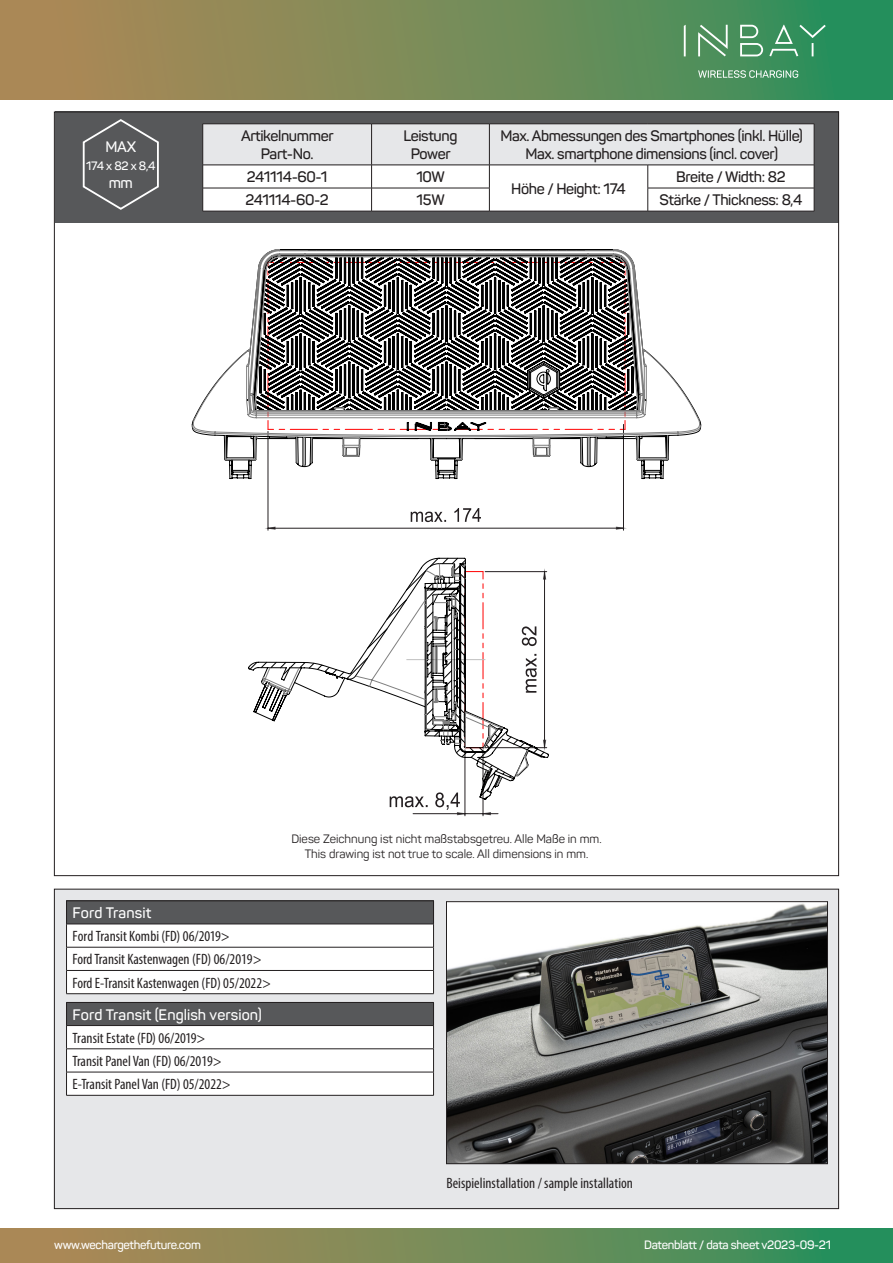
<style>
.page{position:relative;width:893px;height:1263px;background:#fff}
.page>*{position:absolute;margin:0;border:0;box-sizing:border-box;transform-origin:0 0}
.Überschrift_Produktbezeichnung{font:condensed 15px "Myriad Pro";color:#231f20}
.t1{font:600 15px "Panton";letter-spacing:-.025em;color:#231f20}
.Überschrift_Produktbezeichnung-2{font:600 15px "Panton";letter-spacing:.005em;color:#fff}
.t2{font:12px "Panton";color:#231f20}
.t3{font:600 12px "Panton";letter-spacing:-.025em;color:#fff}
</style>
<div class="page">
<div style="left:55px;top:112px;width:783px;height:111px;background:#57585a"></div>
<svg style="left:0;top:0;width:893px;height:99px;background:#758b58"></svg>
<svg style="left:0;top:1229px;width:893px;height:34px;background:#728c58"></svg>
<svg style="left:684px;top:25px;width:142px;height:31px;background:#5da075"></svg>
<svg style="left:698px;top:70px;width:100px;height:8px"></svg>
<svg style="left:202px;top:124px;width:613px;height:87px;background:#ebebec"></svg>
<hr style="left:203px;top:211px;width:169px;height:1px;background:#231f20">
<hr style="left:372px;top:211px;width:117px;height:1px;background:#231f20">
<hr style="left:489px;top:211px;width:159px;height:1px;background:#231f20">
<hr style="left:648px;top:211px;width:166px;height:1px;background:#231f20">
<div style="left:54px;top:889px;width:785px;height:319px;background:#e6e7e9"></div>
<hr style="left:66px;top:900px;width:368px;height:1px;background:#231f20">
<svg style="left:66px;top:901px;width:368px;height:92px;background:#cacacb"></svg>
<hr style="left:66px;top:993px;width:368px;height:1px;background:#231f20">
<hr style="left:66px;top:1002px;width:368px;height:1px;background:#231f20">
<svg style="left:66px;top:1003px;width:368px;height:92px;background:#cbcbcb"></svg>
<hr style="left:66px;top:1095px;width:368px;height:1px;background:#231f20">
<img style="left:448px;top:903px;width:378px;height:259px">
<div style="left:446px;top:901px;width:382px;height:263px;border:1px solid #231f20"></div>
<svg style="left:83px;top:119px;width:76px;height:91px"></svg>
<svg style="left:268px;top:514px;width:356px;height:16px"></svg>
<svg style="left:229px;top:466px;width:435px;height:48px"></svg>
<svg style="left:192px;top:249px;width:509px;height:217px"></svg>
<hr style="left:483px;top:750px;width:1px;height:66px;background:#241f21">
<hr style="left:465px;top:750px;width:1px;height:66px;background:#241f21">
<svg style="left:390px;top:800px;width:109px;height:15px"></svg>
<svg style="left:248px;top:558px;width:301px;height:242px"></svg>
<svg style="left:262px;top:563px;width:272px;height:224px"></svg>
<p class="Überschrift_Produktbezeichnung-2" style="left:106px;top:137px;width:32px">MAX</p>
<p class="t3" style="left:86px;top:158px;width:71px">174 x 82 x 8,4</p>
<p class="Überschrift_Produktbezeichnung-2" style="left:109px;top:173px;width:26px">mm</p>
<p class="t1" style="left:241px;top:126px;width:94px">Artikelnummer</p>
<p class="t1" style="left:261px;top:144px;width:54px">Part-No.</p>
<p class="t1" style="left:403px;top:126px;width:56px">Leistung</p>
<p class="t1" style="left:411px;top:144px;width:41px">Power</p>
<p class="t1" style="left:500px;top:126px;width:304px">Max. Abmessungen des Smartphones (inkl. Hülle)</p>
<p class="t1" style="left:525px;top:144px;width:254px">Max. smartphone dimensions (incl. cover)</p>
<p class="t1" style="left:676px;top:167px;width:111px">Breite / Width: 82</p>
<p class="t1" style="left:247px;top:167px;width:82px">241114-60-1</p>
<p class="t1" style="left:416px;top:167px;width:30px">10W</p>
<p class="t1" style="left:511px;top:179px;width:116px">Höhe / Height: 174</p>
<p class="t1" style="left:245px;top:191px;width:85px">241114-60-2</p>
<p class="t1" style="left:417px;top:191px;width:30px">15W</p>
<p class="t1" style="left:660px;top:191px;width:144px">Stärke / Thickness: 8,4</p>
<p class="t2" style="left:291px;top:832px;width:312px">Diese Zeichnung ist nicht maßstabsgetreu. Alle Maße in mm.</p>
<p class="t2" style="left:305px;top:846px;width:285px">This drawing ist not true to scale. All dimensions in mm.</p>
<p class="Überschrift_Produktbezeichnung-2" style="left:73px;top:903px;width:80px">Ford Transit</p>
<p class="Überschrift_Produktbezeichnung" style="left:73px;top:927px;width:159px">Ford Transit Kombi (FD) 06/2019&gt;</p>
<p class="Überschrift_Produktbezeichnung" style="left:73px;top:950px;width:191px">Ford Transit Kastenwagen (FD) 06/2019&gt;</p>
<p class="Überschrift_Produktbezeichnung" style="left:73px;top:974px;width:200px">Ford E-Transit Kastenwagen (FD) 05/2022&gt;</p>
<p class="Überschrift_Produktbezeichnung-2" style="left:73px;top:1005px;width:191px">Ford Transit (English version)</p>
<p class="Überschrift_Produktbezeichnung" style="left:73px;top:1029px;width:134px">Transit Estate (FD) 06/2019&gt;</p>
<p class="Überschrift_Produktbezeichnung" style="left:73px;top:1052px;width:151px">Transit Panel Van (FD) 06/2019&gt;</p>
<p class="Überschrift_Produktbezeichnung" style="left:73px;top:1075px;width:160px">E-Transit Panel Van (FD) 05/2022&gt;</p>
<p class="Überschrift_Produktbezeichnung" style="left:446px;top:1174px;width:188px">Beispielinstallation / sample installation</p>
<p class="t3" style="left:54px;top:1238px;width:148px">www.wechargethefuture.com</p>
<p class="t3" style="left:644px;top:1238px;width:188px">Datenblatt / data sheet v2023-09-21</p>
</div>
